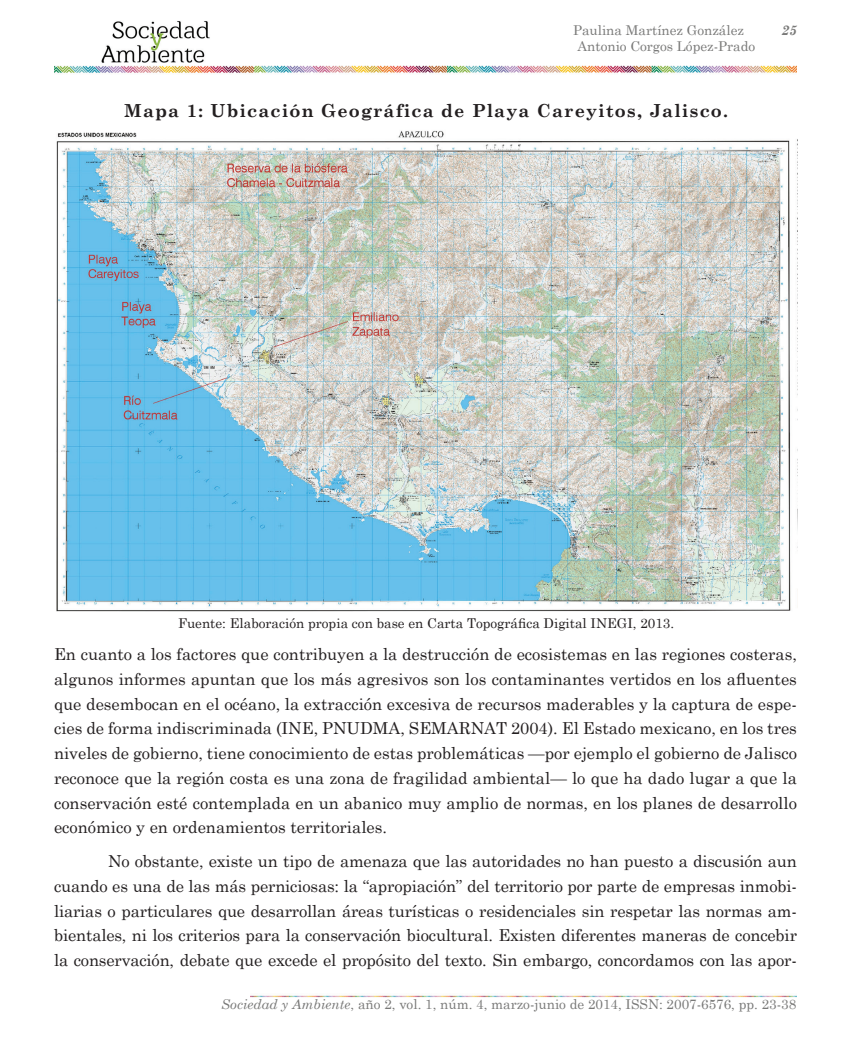
<style>
.page{position:relative;width:851px;height:1063px;background:#fff}
.page>*{position:absolute;margin:0;border:0;box-sizing:border-box;transform-origin:0 0}
.t1{font:700 18px "Century Schoolbook";letter-spacing:.06em;color:#231f20}
.t2{font:16.5px/24.8px "Century Schoolbook";letter-spacing:-.005em;color:#231f20;text-align:justify}
.t3{font:13.5px "Century Schoolbook";color:#797978}
.t4{font:13.5px "Century Schoolbook";color:#231f20}
.t5{font:italic 700 13.5px "Century Schoolbook";color:#797978}
.s1{font-style:italic}
</style>
<div class="page">
<img style="left:54px;top:21px;width:742px;height:52px">
<img style="left:250px;top:995px;width:67px;height:3px">
<img style="left:317px;top:995px;width:67px;height:3px">
<img style="left:384px;top:995px;width:66px;height:3px">
<img style="left:450px;top:995px;width:66px;height:3px">
<img style="left:516px;top:995px;width:67px;height:3px">
<img style="left:583px;top:995px;width:66px;height:3px">
<img style="left:649px;top:995px;width:67px;height:3px">
<img style="left:716px;top:995px;width:80px;height:3px">
<img style="left:56px;top:130px;width:735px;height:481px">
<p class="t3" style="left:573px;top:21px;width:172px">Paulina Martínez González</p>
<p class="t5" style="left:781px;top:21px;width:17px">25</p>
<p class="t3" style="left:577px;top:38px;width:179px">Antonio Corgos López-Prado</p>
<p class="t1" style="left:124px;top:99px;width:605px">Mapa 1: Ubicación Geográfica de Playa Careyitos, Jalisco.</p>
<p class="t4" style="left:178px;top:615px;width:497px">Fuente: Elaboración propia con base en Carta Topográfica Digital INEGI, 2013.</p>
<p class="t2" style="left:54px;top:641px;width:744px">En cuanto a los factores que contribuyen a la destrucción de ecosistemas en las regiones costeras, algunos informes apuntan que los más agresivos son los contaminantes vertidos en los afluentes que desembocan en el océano, la extracción excesiva de recursos maderables y la captura de espe&shy;cies de forma indiscriminada (INE, PNUDMA, SEMARNAT 2004). El Estado mexicano, en los tres niveles de gobierno, tiene conocimiento de estas problemáticas —por ejemplo el gobierno de Jalisco reconoce que la región costa es una zona de fragilidad ambiental— lo que ha dado lugar a que la conservación esté contemplada en un abanico muy amplio de normas, en los planes de desarrollo económico y en ordenamientos territoriales.</p>
<p class="t2" style="left:54px;top:848px;width:744px;text-indent:54px">No obstante, existe un tipo de amenaza que las autoridades no han puesto a discusión aun cuando es una de las más perniciosas: la “apropiación” del territorio por parte de empresas inmobi&shy;liarias o particulares que desarrollan áreas turísticas o residenciales sin respetar las normas am&shy;bientales, ni los criterios para la conservación biocultural. Existen diferentes maneras de concebir la conservación, debate que excede el propósito del texto. Sin embargo, concordamos con las apor-</p>
<p class="t3" style="left:221px;top:996px;width:576px"><span class="s1">Sociedad y Ambiente</span>, año 2, vol. 1, núm. 4, marzo-junio de 2014, ISSN: 2007-6576, pp. 23-38</p>
</div>
